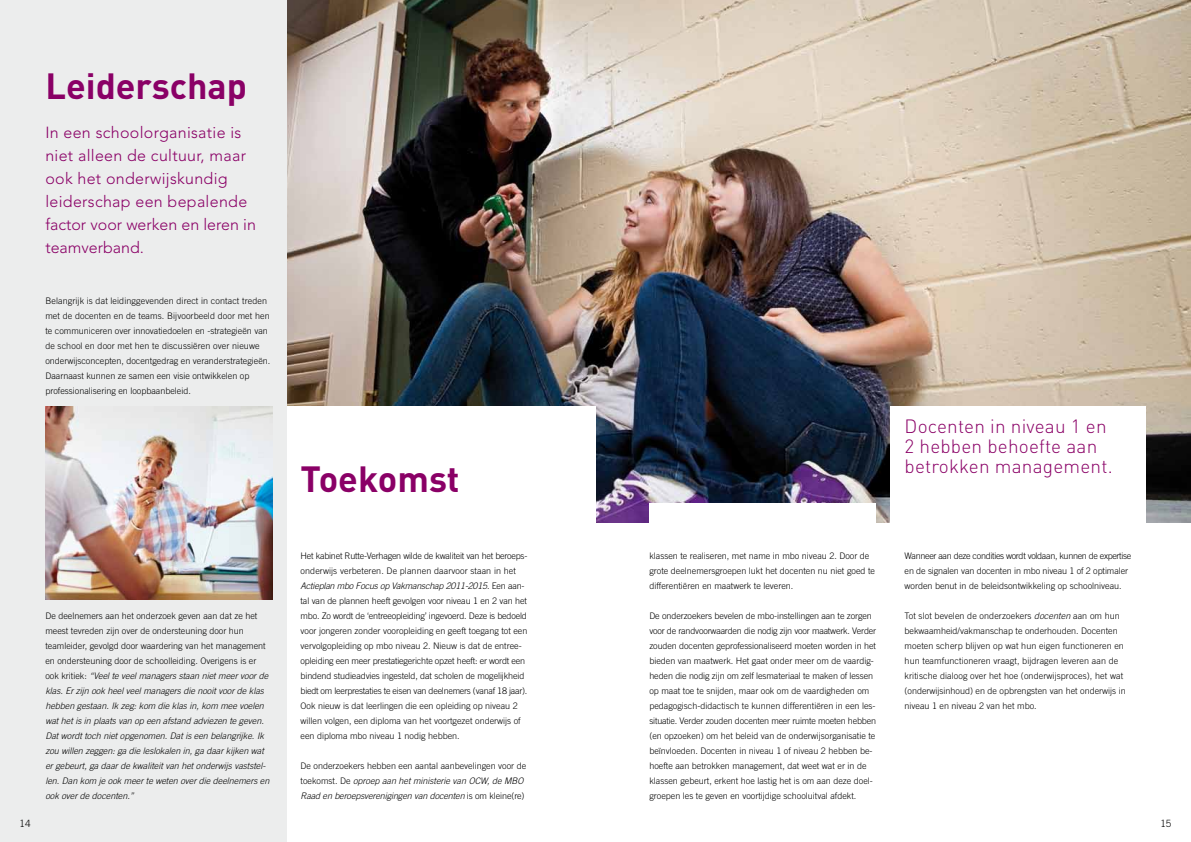
<style>
.page{position:relative;width:1191px;height:842px;background:#fff}
.page>*{position:absolute;margin:0;border:0;box-sizing:border-box;transform-origin:0 0}
.t1{font:700 36px "DIN";color:#8a0066}
.t2{font:300 19px/20px "DIN";letter-spacing:.01em;color:#8a0066}
.t3{font:300 16px/23px "Avenir";letter-spacing:.02em;color:#8a0066}
.t4{font:300 10px "Trade Gothic";color:#000}
.t5{font:300 9px/15px "Trade Gothic";color:#000}
.t6{font:italic 300 9px/15px "Trade Gothic";color:#000}
.s1{font-style:normal}
.s2{font-style:italic}
</style>
<div class="page">
<img style="left:286px;top:0;width:905px;height:522px">
<div style="left:286px;top:407px;width:309px;height:137px;background:#fff"></div>
<div style="left:649px;top:503px;width:227px;height:25px;background:#fff"></div>
<div style="left:890px;top:407px;width:255px;height:137px;background:#fff"></div>
<div style="left:0;top:0;width:286px;height:842px;background:#eceded"></div>
<img style="left:45px;top:407px;width:227px;height:193px">
<h1 class="t1" style="left:45px;top:62px;width:203px">Leiderschap</h1>
<h3 class="t3" style="left:45px;top:120px;width:212px">In een schoolorganisatie is niet alleen de cultuur, maar ook het onderwijskundig leiderschap een bepalende factor voor werken en leren in teamverband.</h3>
<p class="t5" style="left:45px;top:293px;width:227px">Belangrijk is dat leidinggevenden direct in contact treden met de docenten en de teams. Bijvoorbeeld door met hen te communiceren over innovatiedoelen en -strategieën van de school en door met hen te discussiëren over nieuwe onderwijsconcepten, docentgedrag en veranderstrategieën.<br>Daarnaast kunnen ze samen een visie ontwikkelen op professionalisering en loopbaanbeleid.</p>
<p class="t4" style="left:19px;top:818px;width:13px">14</p>
<p class="t6" style="left:45px;top:608px;width:226px"><span class="s1">De deelnemers aan het onderzoek geven aan dat ze het meest tevreden zijn over de ondersteuning door hun teamleider, gevolgd door waardering van het management en ondersteuning door de schoolleiding. Overigens is er ook kritiek:</span> “Veel te veel managers staan niet meer voor de klas. Er zijn ook heel veel managers die nooit voor de klas hebben gestaan. Ik zeg: kom die klas in, kom mee voelen wat het is in plaats van op een afstand adviezen te geven.<br>Dat wordt toch niet opgenomen. Dat is een belangrijke. Ik zou willen zeggen: ga die leslokalen in, ga daar kijken wat er gebeurt, ga daar de kwaliteit van het onderwijs vaststel&shy;len. Dan kom je ook meer te weten over die deelnemers en ook over de docenten.”</p>
<h1 class="t1" style="left:300px;top:454px;width:160px">Toekomst</h1>
<p class="t5" style="left:300px;top:548px;width:228px">Het kabinet Rutte-Verhagen wilde de kwaliteit van het beroeps&shy;onderwijs verbeteren. De plannen daarvoor staan in het <span class="s2">Actieplan mbo Focus op Vakmanschap 2011-2015</span>. Een aan&shy;tal van de plannen heeft gevolgen voor niveau 1 en 2 van het mbo. Zo wordt de ‘entreeopleiding’ ingevoerd. Deze is bedoeld voor jongeren zonder vooropleiding en geeft toegang tot een vervolgopleiding op mbo niveau 2. Nieuw is dat de entree&shy;opleiding een meer prestatiegerichte opzet heeft: er wordt een bindend studieadvies ingesteld, dat scholen de mogelijkheid biedt om leerprestaties te eisen van deelnemers (vanaf 18 jaar).<br>Ook nieuw is dat leerlingen die een opleiding op niveau 2 willen volgen, een diploma van het voortgezet onderwijs of een diploma mbo niveau 1 nodig hebben.</p>
<p class="t5" style="left:300px;top:758px;width:227px">De onderzoekers hebben een aantal aanbevelingen voor de toekomst. De <span class="s2">oproep aan het ministerie van OCW, de MBO<br>Raad en beroepsverenigingen van docenten</span> is om kleine(re)</p>
<h2 class="t2" style="left:904px;top:415px;width:210px">Docenten in niveau 1 en<br>2 hebben behoefte aan betrokken management.</h2>
<p class="t5" style="left:649px;top:548px;width:227px">klassen te realiseren, met name in mbo niveau 2. Door de grote deelnemersgroepen lukt het docenten nu niet goed te differentiëren en maatwerk te leveren.</p>
<p class="t5" style="left:649px;top:608px;width:228px">De onderzoekers bevelen de mbo-instellingen aan te zorgen voor de randvoorwaarden die nodig zijn voor maatwerk. Verder zouden docenten geprofessionaliseerd moeten worden in het bieden van maatwerk. Het gaat onder meer om de vaardig&shy;heden die nodig zijn om zelf lesmateriaal te maken of lessen op maat toe te snijden, maar ook om de vaardigheden om pedagogisch-didactisch te kunnen differentiëren in een les&shy;situatie. Verder zouden docenten meer ruimte moeten hebben (en opzoeken) om het beleid van de onderwijsorganisatie te beïnvloeden. Docenten in niveau 1 of niveau 2 hebben be&shy;hoefte aan betrokken management, dat weet wat er in de klassen gebeurt, erkent hoe lastig het is om aan deze doel&shy;groepen les te geven en voortijdige schooluitval afdekt.</p>
<p class="t5" style="left:904px;top:549px;width:228px">Wanneer aan deze condities wordt voldaan, kunnen de expertise en de signalen van docenten in mbo niveau 1 of 2 optimaler worden benut in de beleidsontwikkeling op schoolniveau.</p>
<p class="t5" style="left:904px;top:609px;width:223px">Tot slot bevelen de onderzoekers <span class="s2">docenten</span> aan om hun bekwaamheid/vakmanschap te onderhouden. Docenten moeten scherp blijven op wat hun eigen functioneren en hun teamfunctioneren vraagt, bijdragen leveren aan de kritische dialoog over het hoe (onderwijsproces), het wat (onderwijsinhoud) en de opbrengsten van het onderwijs in niveau 1 en niveau 2 van het mbo.</p>
<p class="t4" style="left:1160px;top:818px;width:13px">15</p>
</div>
